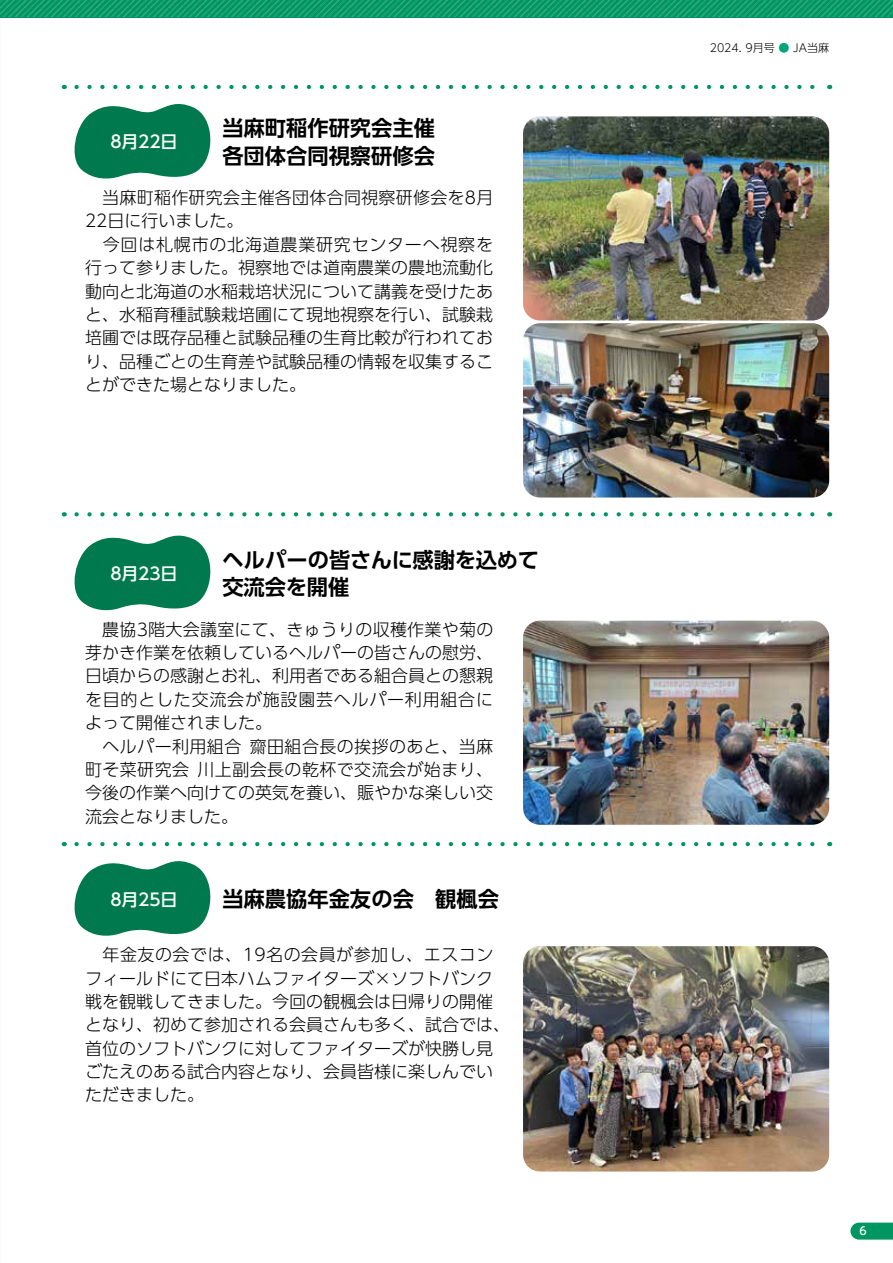
<style>
.page{position:relative;width:893px;height:1263px;background:#fff}
.page>*{position:absolute;margin:0;border:0;box-sizing:border-box;transform-origin:0 0}
.t1{font:700 21.3px "UD Shin Go Pr 6 De";color:#000}
.t2{font:300 16.95px/23.4px "UD Shin Go Pr 6";color:#000}
.t3{font:300 16.95px/23.4px "UD Shin Go Pr 6";letter-spacing:.025em;color:#000}
.t4{font:300 16.95px "UD Shin Go Pr 6";letter-spacing:.045em;color:#000}
.t5{font:500 16.95px "UD Shin Go Pr 6";letter-spacing:-.005em;color:#fff}
.t6{font:300 11.1px "UD Shin Go Pr 6";color:#000}
.t7{font:500 11.1px "UD Shin Go Pr 6";color:#fff}
.s1{color:#00a67b}
</style>
<div class="page">
<img style="left:0;top:0;width:893px;height:1241px">
<p class="t5" style="left:110px;top:128px;width:69px">8月22日</p>
<p class="t1" style="left:222px;top:111px;width:214px">当麻町稲作研究会主催</p>
<p class="t1" style="left:222px;top:138px;width:214px">各団体合同視察研修会</p>
<p class="t2" style="left:85px;top:185px;width:410px">　当麻町稲作研究会主催各団体合同視察研修会を8月<br>22日に行いました。<br>　今回は札幌市の北海道農業研究センターへ視察を行って参りました。視察地では道南農業の農地流動化動向と北海道の水稲栽培状況について講義を受けたあと、水稲育種試験栽培圃にて現地視察を行い、試験栽培圃では既存品種と試験品種の生育比較が行われており、品種ごとの生育差や試験品種の情報を収集することができた場となりました。</p>
<p class="t5" style="left:110px;top:560px;width:69px">8月23日</p>
<p class="t1" style="left:223px;top:542px;width:318px">ヘルパーの皆さんに感謝を込めて</p>
<p class="t1" style="left:222px;top:570px;width:128px">交流会を開催</p>
<p class="t2" style="left:85px;top:617px;width:410px">　農協3階大会議室にて、きゅうりの収穫作業や菊の</p>
<p class="t2" style="left:85px;top:640px;width:410px">芽かき作業を依頼しているヘルパーの皆さんの慰労、</p>
<p class="t2" style="left:85px;top:664px;width:410px">日頃からの感謝とお礼、利用者である組合員との懇親</p>
<p class="t4" style="left:85px;top:686px;width:410px">を目的とした交流会が施設園芸ヘルパー利用組合に</p>
<p class="t2" style="left:85px;top:710px;width:189px">よって開催されました。</p>
<p class="t3" style="left:250px;top:734px;width:245px">齋田組合長の挨拶のあと、当麻</p>
<p class="t3" style="left:197px;top:734px;width:297px;text-indent:-112px">　ヘルパー利用組合<br>川上副会長の乾杯で交流会が始まり、</p>
<p class="t2" style="left:85px;top:757px;width:410px">町そ菜研究会<br>今後の作業へ向けての英気を養い、賑やかな楽しい交流会となりました。</p>
<p class="t5" style="left:110px;top:885px;width:69px">8月25日</p>
<p class="t1" style="left:222px;top:882px;width:278px">当麻農協年金友の会　観楓会</p>
<p class="t2" style="left:85px;top:942px;width:427px">　年金友の会では、19名の会員が参加し、エスコンフィールドにて日本ハムファイターズ×ソフトバンク戦を観戦してきました。今回の観楓会は日帰りの開催となり、初めて参加される会員さんも多く、試合では、首位のソフトバンクに対してファイターズが快勝し見ごたえのある試合内容となり、会員皆様に楽しんでいただきました。</p>
<p class="t6" style="left:710px;top:39px;width:121px">2024. 9月号 <span class="s1">●</span> JA当麻</p>
<p class="t7" style="left:860px;top:1222px;width:9px">6</p>
</div>
